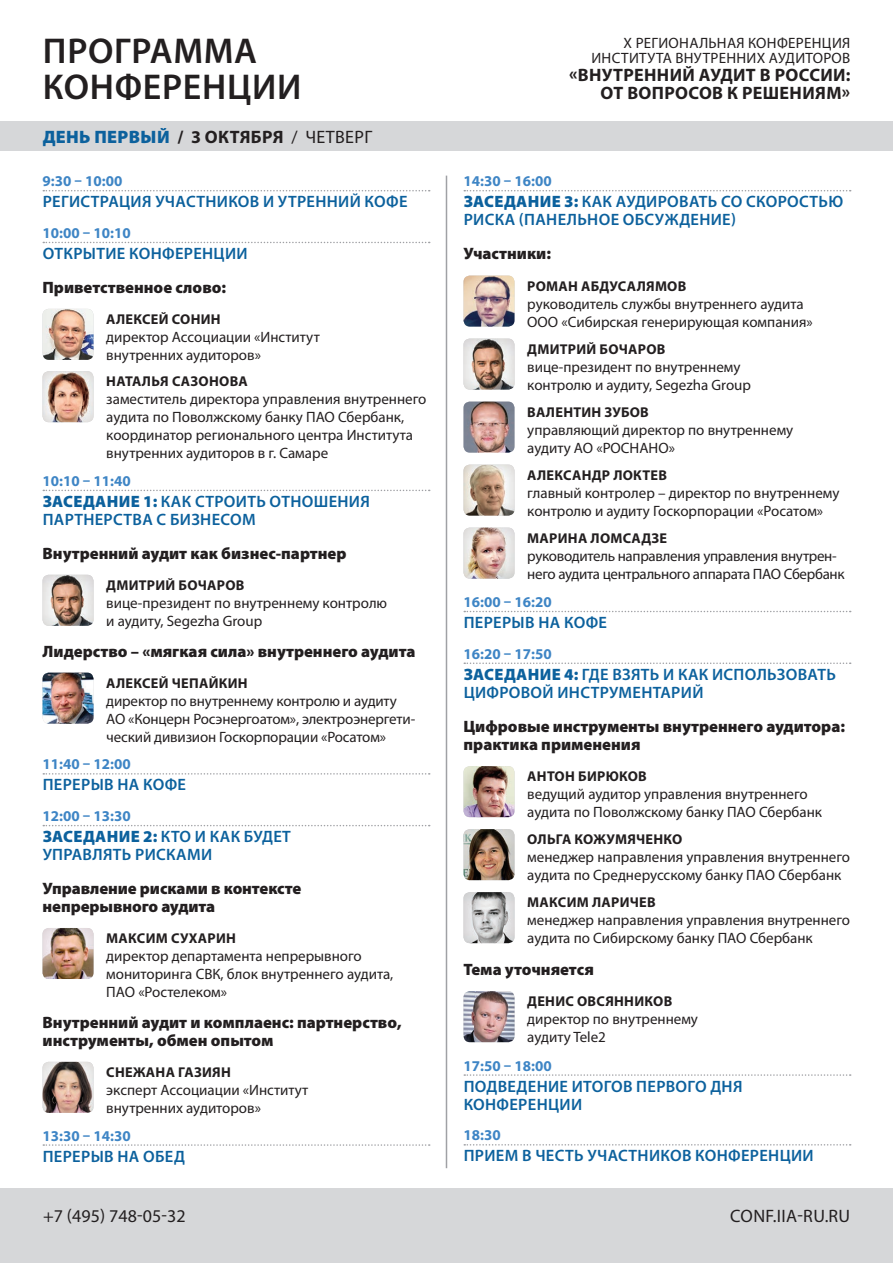
<style>
.page{position:relative;width:893px;height:1263px;background:#fff}
.page>*{position:absolute;margin:0;border:0;box-sizing:border-box;transform-origin:0 0}
.t1{font:600 36px/36px "Myriad Pro";letter-spacing:.02em;color:#231f20}
.t2{font:700 18px/18px "Myriad Pro";letter-spacing:.02em;color:#231f20;text-align:right}
.Date{font:900 18px "Myriad Pro";letter-spacing:.02em;color:#0c619d}
.t3{font:18px "Myriad Pro";color:#231f20}
.t4{font:18px "Myriad Pro";letter-spacing:.02em;color:#231f20}
.Time_Section{font:600 16.5px/18px "Myriad Pro";letter-spacing:.02em;color:#0c619d}
.Theme{font:900 16.5px/18px "Myriad Pro";color:#231f20}
.Speaker_w_Photo{font:15px/18px "Myriad Pro";color:#231f20}
.Time_Section-2{font:700 15px "Myriad Pro";color:#3e85c5}
.Speaker_w_Photo-2{font:15px/18px "Myriad Pro";letter-spacing:-.02em;color:#231f20}
.Speaker_w_Photo-3{font:15px/15px "Myriad Pro";letter-spacing:.02em;color:#231f20;text-align:right}
.Speaker_w_Photo-4{font:700 14.25px "Myriad Pro";letter-spacing:.02em;color:#231f20}
.s1{font-weight:700;color:#231f20}
.s2{font-weight:400;color:#231f20}
.s3{font-weight:900}
</style>
<div class="page">
<div style="left:0;top:121px;width:893px;height:30px;background:#d6d7d9"></div>
<div style="left:0;top:1188px;width:893px;height:75px;background:#d6d7d9"></div>
<svg style="left:43px;top:190px;width:387px;height:1px"></svg>
<svg style="left:43px;top:242px;width:387px;height:1px"></svg>
<svg style="left:43px;top:490px;width:387px;height:1px"></svg>
<svg style="left:43px;top:773px;width:387px;height:2px"></svg>
<svg style="left:43px;top:825px;width:387px;height:1px"></svg>
<svg style="left:43px;top:1144px;width:387px;height:2px"></svg>
<img style="left:43px;top:309px;width:51px;height:51px">
<img style="left:43px;top:371px;width:51px;height:51px">
<img style="left:43px;top:575px;width:51px;height:51px">
<img style="left:43px;top:673px;width:51px;height:51px">
<img style="left:43px;top:928px;width:51px;height:51px">
<img style="left:43px;top:1062px;width:51px;height:51px">
<svg style="left:464px;top:190px;width:387px;height:1px"></svg>
<svg style="left:464px;top:611px;width:387px;height:1px"></svg>
<svg style="left:464px;top:662px;width:387px;height:2px"></svg>
<svg style="left:464px;top:1074px;width:387px;height:2px"></svg>
<svg style="left:464px;top:1144px;width:387px;height:1px"></svg>
<img style="left:463px;top:276px;width:51px;height:51px">
<img style="left:463px;top:339px;width:51px;height:51px">
<img style="left:463px;top:402px;width:51px;height:51px">
<img style="left:463px;top:465px;width:51px;height:51px">
<img style="left:463px;top:528px;width:51px;height:51px">
<img style="left:463px;top:766px;width:51px;height:51px">
<img style="left:463px;top:829px;width:51px;height:51px">
<img style="left:463px;top:892px;width:51px;height:51px">
<img style="left:463px;top:991px;width:51px;height:51px">
<hr style="left:446px;top:176px;width:1px;height:992px;background:#a0a1a5">
<p class="t1" style="left:43px;top:32px;width:260px">ПРОГРАММА<br>КОНФЕРЕНЦИИ</p>
<p class="Speaker_w_Photo-3" style="left:591px;top:35px;width:260px">X РЕГИОНАЛЬНАЯ КОНФЕРЕНЦИЯ<br>ИНСТИТУТА ВНУТРЕННИХ АУДИТОРОВ</p>
<p class="t2" style="left:569px;top:65px;width:283px">«ВНУТРЕННИЙ АУДИТ В РОССИИ:<br>ОТ ВОПРОСОВ К РЕШЕНИЯМ»</p>
<p class="Date" style="left:43px;top:127px;width:331px">ДЕНЬ ПЕРВЫЙ <span class="s1">/ 3 ОКТЯБРЯ</span> <span class="s2">/ ЧЕТВЕРГ</span></p>
<p class="Time_Section-2" style="left:43px;top:171px;width:81px">9:30 – 10:00</p>
<p class="Time_Section" style="left:43px;top:192px;width:366px">РЕГИСТРАЦИЯ УЧАСТНИКОВ И УТРЕННИЙ КОФЕ</p>
<p class="Time_Section-2" style="left:43px;top:223px;width:90px">10:00 – 10:10</p>
<p class="Time_Section" style="left:43px;top:244px;width:207px">ОТКРЫТИЕ КОНФЕРЕНЦИИ</p>
<p class="Theme" style="left:43px;top:278px;width:185px">Приветственное слово:</p>
<p class="Speaker_w_Photo-4" style="left:106px;top:310px;width:116px">АЛЕКСЕЙ СОНИН</p>
<p class="Speaker_w_Photo" style="left:106px;top:328px;width:215px">директор Ассоциации «Институт внутренних аудиторов»</p>
<p class="Speaker_w_Photo-4" style="left:106px;top:372px;width:143px">НАТАЛЬЯ САЗОНОВА</p>
<p class="Speaker_w_Photo" style="left:106px;top:390px;width:322px">заместитель директора управления внутреннего аудита по Поволжскому банку ПАО Сбербанк, координатор регионального центра Института внутренних аудиторов в г. Самаре</p>
<p class="Time_Section-2" style="left:43px;top:471px;width:90px">10:10 – 11:40</p>
<p class="Time_Section" style="left:43px;top:492px;width:329px"><span class="s3">ЗАСЕДАНИЕ 1:</span> КАК СТРОИТЬ ОТНОШЕНИЯ<br>ПАРТНЕРСТВА С БИЗНЕСОМ</p>
<p class="Theme" style="left:43px;top:544px;width:305px">Внутренний аудит как бизнес-партнер</p>
<p class="Speaker_w_Photo-4" style="left:106px;top:576px;width:140px">ДМИТРИЙ БОЧАРОВ</p>
<p class="Speaker_w_Photo" style="left:106px;top:593px;width:282px">вице-президент по внутреннему контролю и аудиту, Segezha Group</p>
<p class="Theme" style="left:43px;top:642px;width:374px">Лидерство – «мягкая сила» внутреннего аудита</p>
<p class="Speaker_w_Photo-4" style="left:106px;top:673px;width:143px">АЛЕКСЕЙ ЧЕПАЙКИН</p>
<p class="Speaker_w_Photo" style="left:106px;top:691px;width:310px">директор по внутреннему контролю и аудиту<br>АО «Концерн Росэнергоатом», электроэнергети&shy;ческий дивизион Госкорпорации «Росатом»</p>
<p class="Time_Section-2" style="left:43px;top:755px;width:90px">11:40 – 12:00</p>
<p class="Time_Section" style="left:43px;top:775px;width:145px">ПЕРЕРЫВ НА КОФЕ</p>
<p class="Time_Section-2" style="left:43px;top:806px;width:90px">12:00 – 13:30</p>
<p class="Time_Section" style="left:43px;top:827px;width:250px"><span class="s3">ЗАСЕДАНИЕ 2:</span> КТО И КАК БУДЕТ<br>УПРАВЛЯТЬ РИСКАМИ</p>
<p class="Theme" style="left:43px;top:879px;width:260px">Управление рисками в контексте непрерывного аудита</p>
<p class="Speaker_w_Photo-4" style="left:106px;top:929px;width:131px">МАКСИМ СУХАРИН</p>
<p class="Speaker_w_Photo" style="left:106px;top:947px;width:289px">директор департамента непрерывного мониторинга СВК, блок внутреннего аудита,<br>ПАО «Ростелеком»</p>
<p class="Theme" style="left:43px;top:1013px;width:361px">Внутренний аудит и комплаенс: партнерство, инструменты, обмен опытом</p>
<p class="Speaker_w_Photo-4" style="left:106px;top:1063px;width:126px">СНЕЖАНА ГАЗИЯН</p>
<p class="Speaker_w_Photo" style="left:106px;top:1080px;width:204px">эксперт Ассоциации «Институт внутренних аудиторов»</p>
<p class="Time_Section-2" style="left:43px;top:1126px;width:90px">13:30 – 14:30</p>
<p class="Time_Section" style="left:43px;top:1147px;width:144px">ПЕРЕРЫВ НА ОБЕД</p>
<p class="Time_Section-2" style="left:463px;top:171px;width:90px">14:30 – 16:00</p>
<p class="Time_Section" style="left:464px;top:192px;width:381px"><span class="s3">ЗАСЕДАНИЕ 3:</span> КАК АУДИРОВАТЬ СО СКОРОСТЬЮ<br>РИСКА (ПАНЕЛЬНОЕ ОБСУЖДЕНИЕ)</p>
<p class="Theme" style="left:463px;top:245px;width:89px">Участники:</p>
<p class="Speaker_w_Photo-4" style="left:527px;top:276px;width:161px">РОМАН АБДУСАЛЯМОВ</p>
<p class="Speaker_w_Photo" style="left:527px;top:294px;width:287px">руководитель службы внутреннего аудита<br>ООО «Сибирская генерирующая компания»</p>
<p class="Speaker_w_Photo-4" style="left:527px;top:339px;width:140px">ДМИТРИЙ БОЧАРОВ</p>
<p class="Speaker_w_Photo" style="left:527px;top:357px;width:225px">вице-президент по внутреннему контролю и аудиту, Segezha Group</p>
<p class="Speaker_w_Photo-4" style="left:527px;top:402px;width:123px">ВАЛЕНТИН ЗУБОВ</p>
<p class="Speaker_w_Photo" style="left:527px;top:420px;width:267px">управляющий директор по внутреннему аудиту АО «РОСНАНО»</p>
<p class="Speaker_w_Photo-4" style="left:527px;top:465px;width:141px">АЛЕКСАНДР ЛОКТЕВ</p>
<p class="Speaker_w_Photo" style="left:527px;top:483px;width:314px">главный контролер – директор по внутреннему контролю и аудиту Госкорпорации «Росатом»</p>
<p class="Speaker_w_Photo-4" style="left:527px;top:528px;width:141px">МАРИНА ЛОМСАДЗЕ</p>
<p class="Speaker_w_Photo-2" style="left:527px;top:546px;width:319px">руководитель направления управления внутрен&shy;него аудита центрального аппарата ПАО Сбербанк</p>
<p class="Time_Section-2" style="left:463px;top:592px;width:90px">16:00 – 16:20</p>
<p class="Time_Section" style="left:464px;top:613px;width:145px">ПЕРЕРЫВ НА КОФЕ</p>
<p class="Time_Section-2" style="left:463px;top:644px;width:90px">16:20 – 17:50</p>
<p class="Time_Section" style="left:464px;top:665px;width:374px"><span class="s3">ЗАСЕДАНИЕ 4:</span> ГДЕ ВЗЯТЬ И КАК ИСПОЛЬЗОВАТЬ<br>ЦИФРОВОЙ ИНСТРУМЕНТАРИЙ</p>
<p class="Theme" style="left:463px;top:717px;width:383px">Цифровые инструменты внутреннего аудитора: практика применения</p>
<p class="Speaker_w_Photo-4" style="left:527px;top:767px;width:121px">АНТОН БИРЮКОВ</p>
<p class="Speaker_w_Photo" style="left:527px;top:785px;width:296px">ведущий аудитор управления внутреннего аудита по Поволжскому банку ПАО Сбербанк</p>
<p class="Speaker_w_Photo-4" style="left:527px;top:830px;width:157px">ОЛЬГА КОЖУМЯЧЕНКО</p>
<p class="Speaker_w_Photo" style="left:527px;top:848px;width:324px">менеджер направления управления внутреннего аудита по Среднерусскому банку ПАО Сбербанк</p>
<p class="Speaker_w_Photo-4" style="left:527px;top:893px;width:130px">МАКСИМ ЛАРИЧЕВ</p>
<p class="Speaker_w_Photo" style="left:527px;top:911px;width:324px">менеджер направления управления внутреннего аудита по Сибирскому банку ПАО Сбербанк</p>
<p class="Theme" style="left:463px;top:960px;width:132px">Тема уточняется</p>
<p class="Speaker_w_Photo-4" style="left:527px;top:992px;width:146px">ДЕНИС ОВСЯННИКОВ</p>
<p class="Speaker_w_Photo" style="left:527px;top:1010px;width:172px">директор по внутреннему аудиту Tele2</p>
<p class="Time_Section-2" style="left:463px;top:1056px;width:90px">17:50 – 18:00</p>
<p class="Time_Section" style="left:464px;top:1077px;width:280px">ПОДВЕДЕНИЕ ИТОГОВ ПЕРВОГО ДНЯ<br>КОНФЕРЕНЦИИ</p>
<p class="Time_Section-2" style="left:463px;top:1125px;width:39px">18:30</p>
<p class="Time_Section" style="left:464px;top:1146px;width:352px">ПРИЕМ В ЧЕСТЬ УЧАСТНИКОВ КОНФЕРЕНЦИИ</p>
<p class="t3" style="left:43px;top:1205px;width:144px">+7 (495) 748-05-32</p>
<p class="t4" style="left:730px;top:1205px;width:122px">CONF.IIA-RU.RU</p>
</div>
